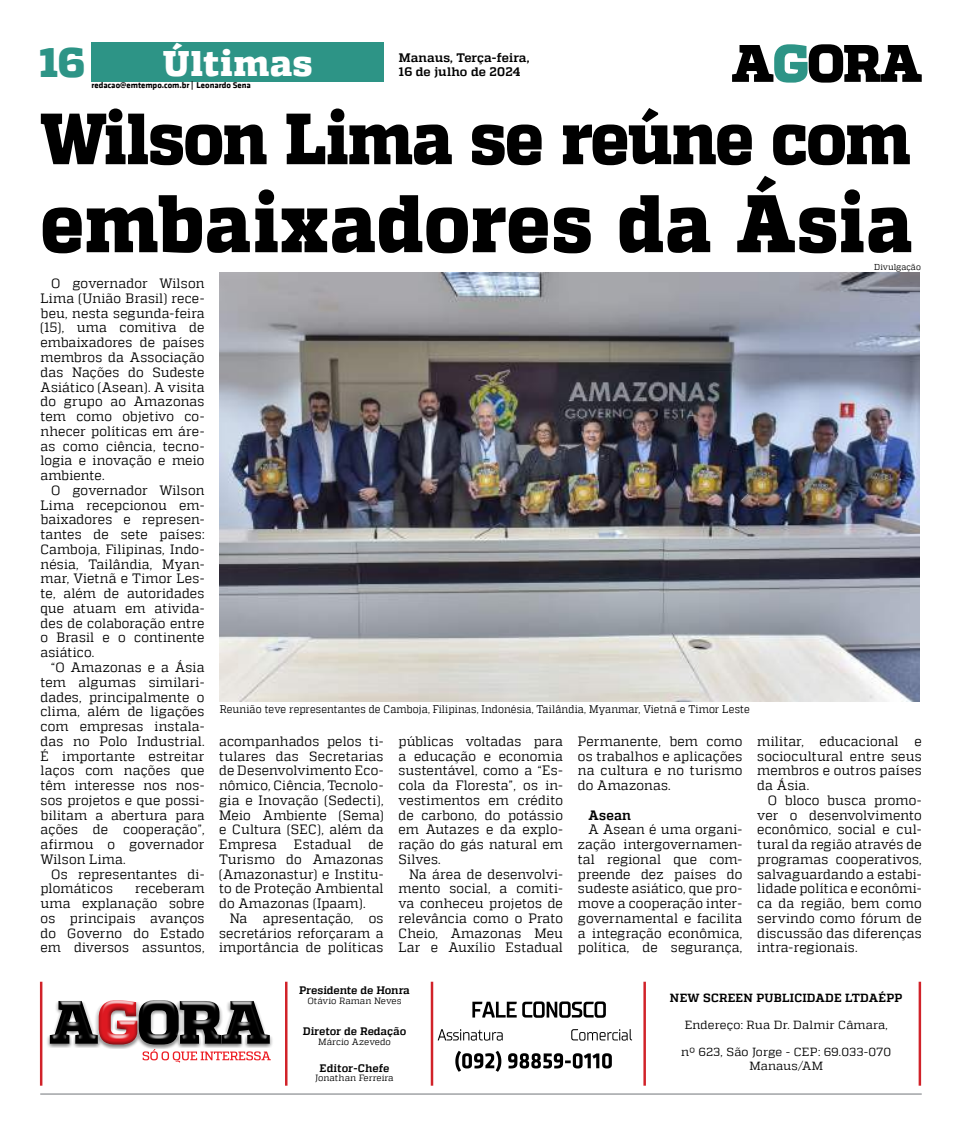
<style>
.page{position:relative;width:957px;height:1134px;background:#fff}
.page>*{position:absolute;margin:0;border:0;box-sizing:border-box;transform-origin:0 0}
.t1{font:800 81.38px "MW Quadon";letter-spacing:.01em;color:#000;scale:.91 1}
.t2{font:800 72.25px "MW Quadon";letter-spacing:-.02em;color:#000;scale:.91 1}
.t3{font:800 41.12px "MW Quadon";color:#2d9486}
.t4{font:800 35.5px "MW Quadon";letter-spacing:.015em;color:#fff}
.t5{font:13.5px/14.8px "MW Quadon";letter-spacing:.01em;color:#000;text-align:justify;scale:.96 1}
.t6{font:700 13.5px "MW Quadon";letter-spacing:.015em;color:#000;scale:.96 1}
.t7{font:700 12.25px/14.8px "MW Quadon";letter-spacing:.005em;color:#000}
.t8{font:11.75px/13.5px "MW Quadon";letter-spacing:.015em;color:#000;text-align:center}
.t9{font:700 11.75px "MW Quadon";letter-spacing:.015em;color:#000}
.t10{font:11.12px "MW Quadon";letter-spacing:.01em;color:#000;scale:.91 1}
.t11{font:700 10.88px "MW Quadon";color:#000}
.t12{font:9px "MW Quadon";color:#000}
.t13{font:700 8.62px "MW Klavika Bd";color:#000}
.t14{font:8.62px "MW Quadon";letter-spacing:.005em;color:#000;scale:.96 1}
</style>
<div class="page">
<div style="left:92px;top:43px;width:292px;height:39px;background:#2d9486"></div>
<svg style="left:732px;top:44px;width:189px;height:39px"></svg>
<hr style="left:40px;top:1093px;width:881px;height:1px;background:#b1b3b5">
<img style="left:219px;top:273px;width:701px;height:429px">
<div style="left:46px;top:1001px;width:56px;height:47px;background:#000;opacity:.75"></div>
<div style="left:218px;top:1001px;width:56px;height:47px;background:#000;opacity:.75"></div>
<svg style="left:50px;top:1000px;width:221px;height:63px"></svg>
<hr style="left:40px;top:982px;width:2px;height:104px;background:#d12229">
<hr style="left:285px;top:982px;width:2px;height:104px;background:#d12229">
<hr style="left:431px;top:982px;width:2px;height:104px;background:#d12229">
<hr style="left:643px;top:982px;width:3px;height:104px;background:#d12229">
<hr style="left:918px;top:982px;width:3px;height:104px;background:#d12229">
<svg style="left:438px;top:1029px;width:65px;height:11px"></svg>
<svg style="left:571px;top:1029px;width:61px;height:11px"></svg>
<svg style="left:472px;top:1001px;width:134px;height:17px"></svg>
<svg style="left:455px;top:1051px;width:157px;height:21px"></svg>
<h3 class="t3" style="left:39px;top:38px;width:47px">16</h3>
<h3 class="t4" style="left:163px;top:43px;width:151px">Últimas</h3>
<p class="t13" style="left:92px;top:79px;width:161px">redacao@emtempo.com.br | Leonardo Sena</p>
<p class="t7" style="left:399px;top:50px;width:132px">Manaus, Terça-feira,<br>16 de julho de 2024</p>
<h2 class="t2" style="left:41px;top:96px;width:958px">Wilson Lima se reúne com</h2>
<h1 class="t1" style="left:41px;top:176px;width:959px">embaixadores da Ásia</h1>
<p class="t5" style="left:41px;top:276px;width:172px;text-indent:11px">O governador Wilson Lima (União Brasil) rece&shy;beu, nesta segunda-feira (15), uma comitiva de embaixadores de países membros da Associação das Nações do Sudeste Asiático (Asean). A visita do grupo ao Amazonas tem como objetivo co&shy;nhecer políticas em áre&shy;as como ciência, tecno&shy;logia e inovação e meio ambiente.</p>
<p class="t5" style="left:41px;top:483px;width:172px;text-indent:11px">O governador Wilson Lima recepcionou em&shy;baixadores e represen&shy;tantes de sete países:<br>Camboja, Filipinas, Indo&shy;nésia, Tailândia, Myan&shy;mar, Vietnã e Timor Les&shy;te, além de autoridades que atuam em ativida&shy;des de colaboração entre o Brasil e o continente asiático.</p>
<p class="t5" style="left:41px;top:660px;width:172px;text-indent:11px">“O Amazonas e a Ásia tem algumas similari&shy;dades, principalmente o clima, além de ligações com empresas instala&shy;das no Polo Industrial.<br>É importante estreitar laços com nações que têm interesse nos nos&shy;sos projetos e que possi&shy;bilitam a abertura para ações de cooperação”, afirmou o governador Wilson Lima.</p>
<p class="t5" style="left:41px;top:866px;width:172px;text-indent:11px">Os representantes di&shy;plomáticos</p>
<p class="t5" style="left:41px;top:881px;width:172px;text-indent:95px">receberam uma explanação sobre os principais avanços do Governo do Estado em diversos assuntos,</p>
<p class="t14" style="left:874px;top:262px;width:50px">Divulgação</p>
<p class="t10" style="left:220px;top:702px;width:584px">Reunião teve representantes de Camboja, Filipinas, Indonésia, Tailândia, Myanmar, Vietnã e Timor Leste</p>
<p class="t5" style="left:219px;top:734px;width:173px">acompanhados pelos ti&shy;tulares das Secretarias de Desenvolvimento Eco&shy;nômico, Ciência, Tecnolo&shy;gia e Inovação (Sedecti), Meio Ambiente (Sema) e Cultura (SEC), além da Empresa</p>
<p class="t5" style="left:219px;top:837px;width:173px;text-indent:149px">de Turismo do Amazonas (Amazonastur) e Institu&shy;to de Proteção Ambiental do Amazonas (Ipaam).</p>
<p class="t5" style="left:219px;top:911px;width:173px;text-indent:11px">Na apresentação, os secretários reforçaram a importância de políticas</p>
<p class="t5" style="left:294px;top:837px;width:61px">Estadual</p>
<p class="t5" style="left:398px;top:734px;width:173px">públicas voltadas para a educação e economia sustentável, como a “Es&shy;cola da Floresta”, os in&shy;vestimentos em crédito de carbono, do potássio em Autazes e da explo&shy;ração do gás natural em Silves.</p>
<p class="t5" style="left:398px;top:866px;width:173px;text-indent:11px">Na área de desenvolvi&shy;mento social, a comiti&shy;va conheceu projetos de relevância como o Prato Cheio, Amazonas Meu Lar e Auxílio Estadual</p>
<p class="t5" style="left:578px;top:734px;width:173px">Permanente, bem como os trabalhos e aplicações na cultura e no turismo do Amazonas.</p>
<p class="t6" style="left:588px;top:807px;width:46px">Asean</p>
<p class="t5" style="left:578px;top:822px;width:173px;text-indent:11px">A Asean é uma organi&shy;zação intergovernamen&shy;tal regional que com&shy;preende dez países do sudeste asiático, que pro&shy;move a cooperação inter&shy;governamental e facilita a integração econômica, política, de segurança,</p>
<p class="t5" style="left:757px;top:734px;width:173px">militar, educacional e sociocultural entre seus membros e outros países da Ásia.</p>
<p class="t5" style="left:757px;top:793px;width:173px;text-indent:11px">O bloco busca promo&shy;ver o desenvolvimento econômico, social e cul&shy;tural da região através de programas cooperativos, salvaguardando a estabi&shy;lidade política e econômi&shy;ca da região, bem como servindo como fórum de discussão das diferenças intra-regionais.</p>
<p class="t11" style="left:299px;top:984px;width:113px">Presidente de Honra</p>
<p class="t12" style="left:307px;top:996px;width:96px">Otávio Raman Neves</p>
<p class="t9" style="left:670px;top:991px;width:234px">NEW SCREEN PUBLICIDADE LTDAÉPP</p>
<p class="t8" style="left:684px;top:1018px;width:205px">Endereço: Rua Dr. Dalmir Câmara,</p>
<p class="t8" style="left:681px;top:1045px;width:212px">nº 623, São Jorge - CEP: 69.033-070<br>Manaus/AM</p>
<p class="t11" style="left:303px;top:1025px;width:105px">Diretor de Redação</p>
<p class="t12" style="left:318px;top:1036px;width:74px">Márcio Azevedo</p>
<p class="t11" style="left:319px;top:1061px;width:72px">Editor-Chefe</p>
<p class="t12" style="left:315px;top:1073px;width:80px">Jonathan Ferreira</p>
</div>
